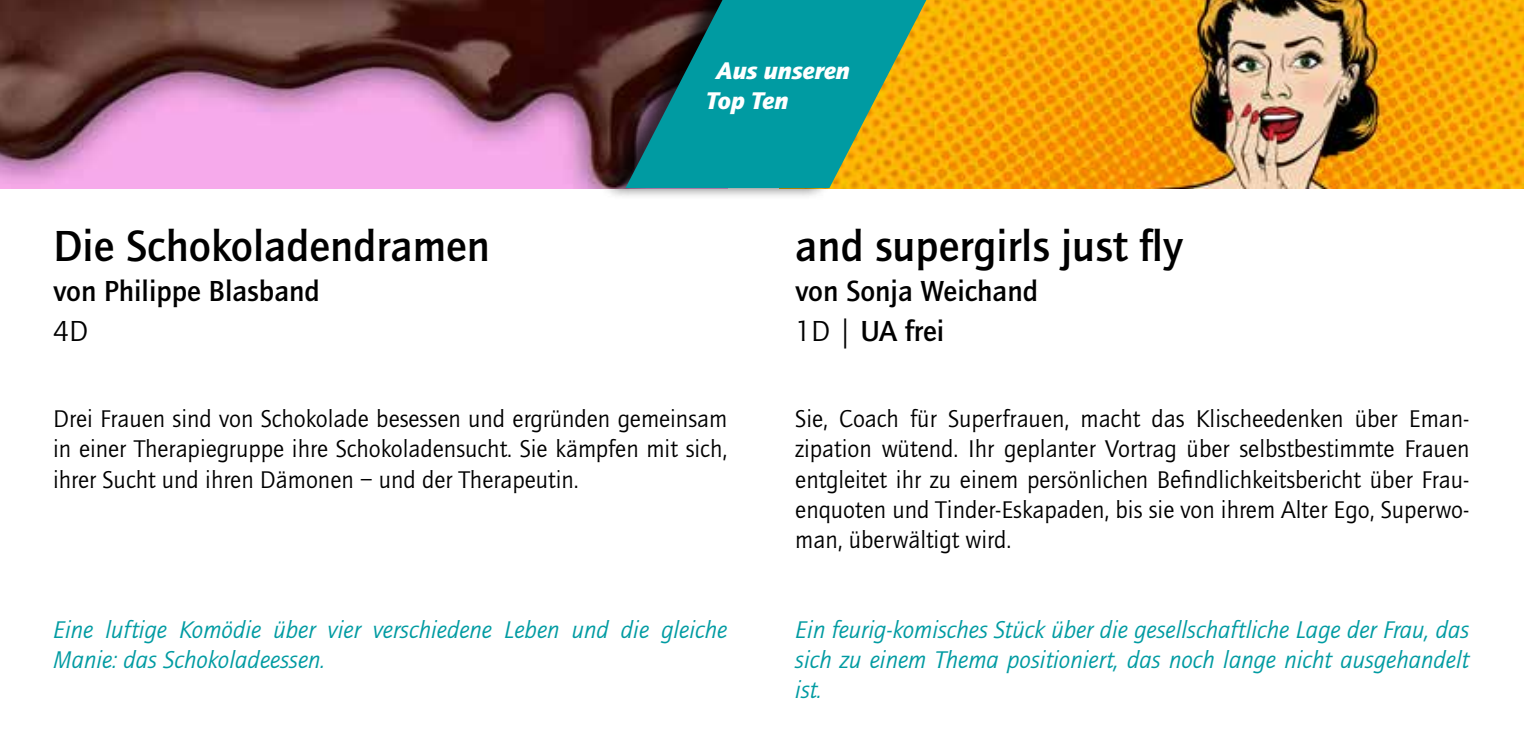
<style>
.page{position:relative;width:1524px;height:745px;background:#fff}
.page>*{position:absolute;margin:0;border:0;box-sizing:border-box;transform-origin:0 0}
.t1{font:500 45px "Quay Sans";color:#000}
.t2{font:500 30px/40px "Quay Sans";color:#000}
.t3{font:30px "Quay Sans";color:#000}
.t4{font:25px/30px "Quay Sans";color:#000;text-align:justify}
.t5{font:italic 25px/30px "Quay Sans";color:#009ba2;text-align:justify}
.t6{font:italic 900 25px/30px "Quay Sans";color:#fff}
.s1{font-weight:400}
</style>
<div class="page">
<img style="left:0;top:0;width:599px;height:188px">
<img style="left:932px;top:0;width:592px;height:188px">
<div style="left:599px;top:0;width:333px;height:200px;background:#000;opacity:.75"></div>
<svg style="left:625px;top:0;width:301px;height:188px;background:#2f8874"></svg>
<h1 class="t1" style="left:53px;top:220px;width:438px">Die Schokoladendramen</h1>
<p class="t2" style="left:53px;top:271px;width:268px">von Philippe Blasband</p>
<p class="t3" style="left:53px;top:314px;width:37px">4D</p>
<p class="t6" style="left:706px;top:56px;width:145px;text-indent:10px">Aus unseren<br>Top Ten</p>
<h1 class="t1" style="left:795px;top:220px;width:389px">and supergirls just fly</h1>
<p class="t2" style="left:795px;top:271px;width:244px">von Sonja Weichand<br><span class="s1">1D |</span> UA frei</p>
<p class="t4" style="left:53px;top:404px;width:675px">Drei Frauen sind von Schokolade besessen und ergründen gemeinsam in einer Therapiegruppe ihre Schokoladensucht. Sie kämpfen mit sich, ihrer Sucht und ihren Dämonen – und der Therapeutin.</p>
<p class="t5" style="left:53px;top:614px;width:675px">Eine luftige Komödie über vier verschiedene Leben und die gleiche<br>Manie: das Schokoladeessen.</p>
<p class="t4" style="left:795px;top:404px;width:675px">Sie, Coach für Superfrauen, macht das Klischeedenken über Eman&shy;zipation wütend. Ihr geplanter Vortrag über selbstbestimmte Frauen entgleitet ihr zu einem persönlichen Befindlichkeitsbericht über Frau&shy;enquoten und Tinder-Eskapaden, bis sie von ihrem Alter Ego, Superwo&shy;man, überwältigt wird.</p>
<p class="t5" style="left:795px;top:614px;width:675px">Ein feurig-komisches Stück über die gesellschaftliche Lage der Frau, das sich zu einem Thema positioniert, das noch lange nicht ausgehandelt ist.</p>
</div>
